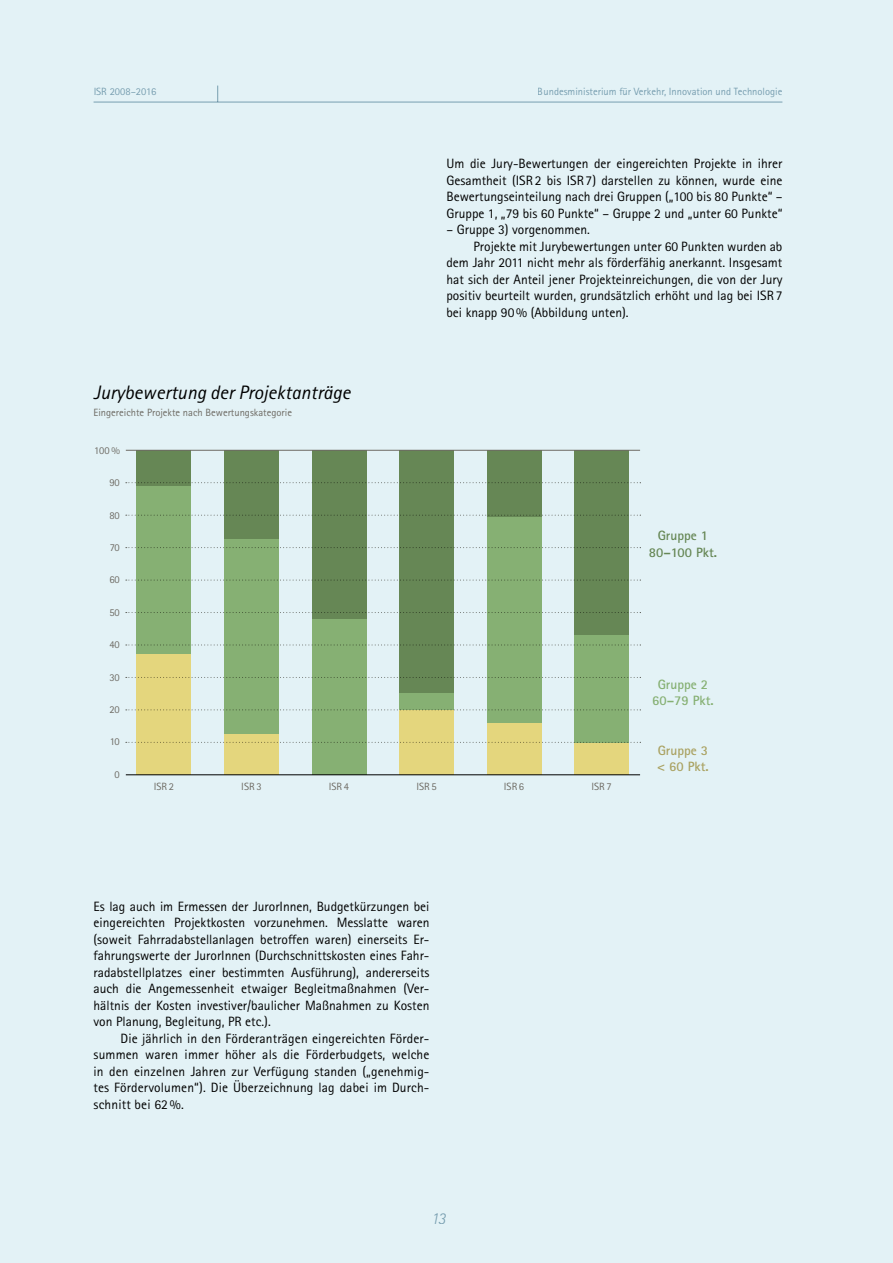
<style>
.page{position:relative;width:893px;height:1263px;background:#e3f2f6}
.page>*{position:absolute;margin:0;border:0;box-sizing:border-box;transform-origin:0 0}
.txt_head{font:italic 19.5px "Rotis Sans Serif";color:#000}
.t1{font:italic 300 16.5px "Rotis Sans Serif";color:#528097}
.txt{font:13.5px/16.5px "Rotis Sans Serif";color:#000;text-align:justify}
.txt_EZ{font:13.5px/16.5px "Rotis Sans Serif";letter-spacing:.01em;color:#000;text-align:justify}
.t2{font:700 13.5px/16.2px "Rotis Sans Serif";color:#668755;text-align:center}
.t3{font:700 13.5px/16.2px "Rotis Sans Serif";color:#86b073;text-align:center}
.t4{font:700 13.5px/16.2px "Rotis Sans Serif";color:#aaa262}
.Quelle{font:10.5px "Rotis Sans Serif";color:#6d6a63}
.t5{font:10.5px "Rotis Sans Serif";color:#528097}
</style>
<div class="page">
<hr style="left:94px;top:102px;width:688px;height:1px;background:#528097">
<svg style="left:217px;top:86px;width:1px;height:16px"></svg>
<div style="left:84px;top:434px;width:641px;height:366px;background:#e3f2f6"></div>
<div style="left:137px;top:654px;width:54px;height:121px;background:#e4d67d"></div>
<div style="left:137px;top:486px;width:54px;height:168px;background:#86b073"></div>
<div style="left:137px;top:450px;width:54px;height:36px;background:#668755"></div>
<div style="left:224px;top:734px;width:55px;height:41px;background:#e4d67d"></div>
<div style="left:224px;top:450px;width:55px;height:89px;background:#668755"></div>
<div style="left:224px;top:539px;width:55px;height:195px;background:#86b073"></div>
<div style="left:312px;top:450px;width:54px;height:169px;background:#668755"></div>
<div style="left:312px;top:619px;width:54px;height:156px;background:#86b073"></div>
<div style="left:399px;top:709px;width:55px;height:66px;background:#e4d67d"></div>
<div style="left:399px;top:450px;width:55px;height:243px;background:#668755"></div>
<div style="left:399px;top:693px;width:55px;height:16px;background:#86b073"></div>
<div style="left:487px;top:723px;width:54px;height:52px;background:#e4d67d"></div>
<div style="left:487px;top:450px;width:54px;height:67px;background:#668755"></div>
<div style="left:487px;top:517px;width:54px;height:206px;background:#86b073"></div>
<div style="left:574px;top:743px;width:55px;height:32px;background:#e4d67d"></div>
<div style="left:574px;top:450px;width:55px;height:186px;background:#668755"></div>
<div style="left:574px;top:636px;width:55px;height:107px;background:#86b073"></div>
<hr style="left:126px;top:774px;width:514px;height:1px;background:#000">
<hr style="left:126px;top:450px;width:514px;height:1px;background:#6d6a63">
<svg style="left:126px;top:482px;width:515px;height:1px"></svg>
<svg style="left:126px;top:515px;width:515px;height:1px"></svg>
<svg style="left:126px;top:547px;width:515px;height:1px"></svg>
<svg style="left:126px;top:580px;width:515px;height:1px"></svg>
<svg style="left:126px;top:612px;width:515px;height:1px"></svg>
<svg style="left:126px;top:645px;width:515px;height:1px"></svg>
<svg style="left:126px;top:677px;width:515px;height:1px"></svg>
<svg style="left:126px;top:709px;width:515px;height:1px"></svg>
<svg style="left:126px;top:742px;width:515px;height:1px"></svg>
<p class="t5" style="left:94px;top:85px;width:64px">ISR 2008–2016</p>
<p class="t5" style="left:538px;top:85px;width:246px">Bundesministerium für Verkehr, Innovation und Technologie</p>
<h2 class="txt_head" style="left:94px;top:381px;width:259px">Jurybewertung der Projektanträge</h2>
<p class="Quelle" style="left:94px;top:406px;width:200px">Eingereichte Projekte nach Bewertungskategorie</p>
<p class="Quelle" style="left:94px;top:444px;width:27px">100 %</p>
<p class="Quelle" style="left:109px;top:476px;width:12px">90</p>
<p class="Quelle" style="left:109px;top:509px;width:12px">80</p>
<p class="Quelle" style="left:110px;top:541px;width:12px">70</p>
<p class="Quelle" style="left:109px;top:574px;width:12px">60</p>
<p class="Quelle" style="left:109px;top:606px;width:12px">50</p>
<p class="Quelle" style="left:109px;top:638px;width:12px">40</p>
<p class="Quelle" style="left:109px;top:671px;width:12px">30</p>
<p class="Quelle" style="left:109px;top:703px;width:12px">20</p>
<p class="Quelle" style="left:110px;top:736px;width:12px">10</p>
<p class="Quelle" style="left:115px;top:768px;width:7px">0</p>
<p class="txt" style="left:446px;top:155px;width:337px">Um die Jury-Bewertungen der eingereichten Projekte in ihrer Gesamtheit (ISR2 bis ISR7) darstellen zu können, wurde eine Bewertungseinteilung nach drei Gruppen („100 bis 80 Punkte“ – Gruppe 1, „79 bis 60 Punkte“ – Gruppe 2 und „unter 60 Punkte“</p>
<p class="txt" style="left:446px;top:221px;width:145px">– Gruppe 3) vorgenommen.</p>
<p class="txt_EZ" style="left:446px;top:238px;width:337px;text-indent:27px">Projekte mit Jurybewertungen unter 60 Punkten wurden ab dem Jahr 2011 nicht mehr als förderfähig anerkannt. Insgesamt hat sich der Anteil jener Projekteinreichungen, die von der Jury positiv beurteilt wurden, grundsätzlich erhöht und lag bei ISR7 bei knapp 90% (Abbildung unten).</p>
<p class="t2" style="left:649px;top:527px;width:70px">Gruppe 1<br>80–100 Pkt.</p>
<p class="t3" style="left:652px;top:676px;width:63px">Gruppe 2<br>60–79 Pkt.</p>
<p class="t4" style="left:657px;top:742px;width:53px">Gruppe 3 &lt; 60 Pkt.</p>
<p class="Quelle" style="left:154px;top:780px;width:22px">ISR 2</p>
<p class="Quelle" style="left:241px;top:780px;width:22px">ISR 3</p>
<p class="Quelle" style="left:329px;top:780px;width:22px">ISR 4</p>
<p class="Quelle" style="left:416px;top:780px;width:22px">ISR 5</p>
<p class="Quelle" style="left:504px;top:780px;width:22px">ISR 6</p>
<p class="Quelle" style="left:591px;top:780px;width:22px">ISR 7</p>
<p class="txt" style="left:94px;top:898px;width:337px">Es lag auch im Ermessen der JurorInnen, Budgetkürzungen bei eingereichten Projektkosten vorzunehmen. Messlatte waren (soweit Fahrradabstellanlagen betroffen waren) einerseits Er&shy;fahrungswerte der JurorInnen (Durchschnittskosten eines Fahr&shy;radabstellplatzes einer bestimmten Ausführung), andererseits auch die Angemessenheit etwaiger Begleitmaßnahmen (Ver&shy;hältnis der Kosten investiver/baulicher Maßnahmen zu Kosten von Planung, Begleitung, PR etc.).</p>
<p class="txt_EZ" style="left:94px;top:1030px;width:337px;text-indent:27px">Die jährlich in den Förderanträgen eingereichten Förder&shy;summen waren immer höher als die Förderbudgets, welche in den einzelnen Jahren zur Verfügung standen („genehmig&shy;tes Fördervolumen“). Die Überzeichnung lag dabei im Durch&shy;schnitt bei 62 %.</p>
<p class="t1" style="left:430px;top:1208px;width:17px">13</p>
</div>
